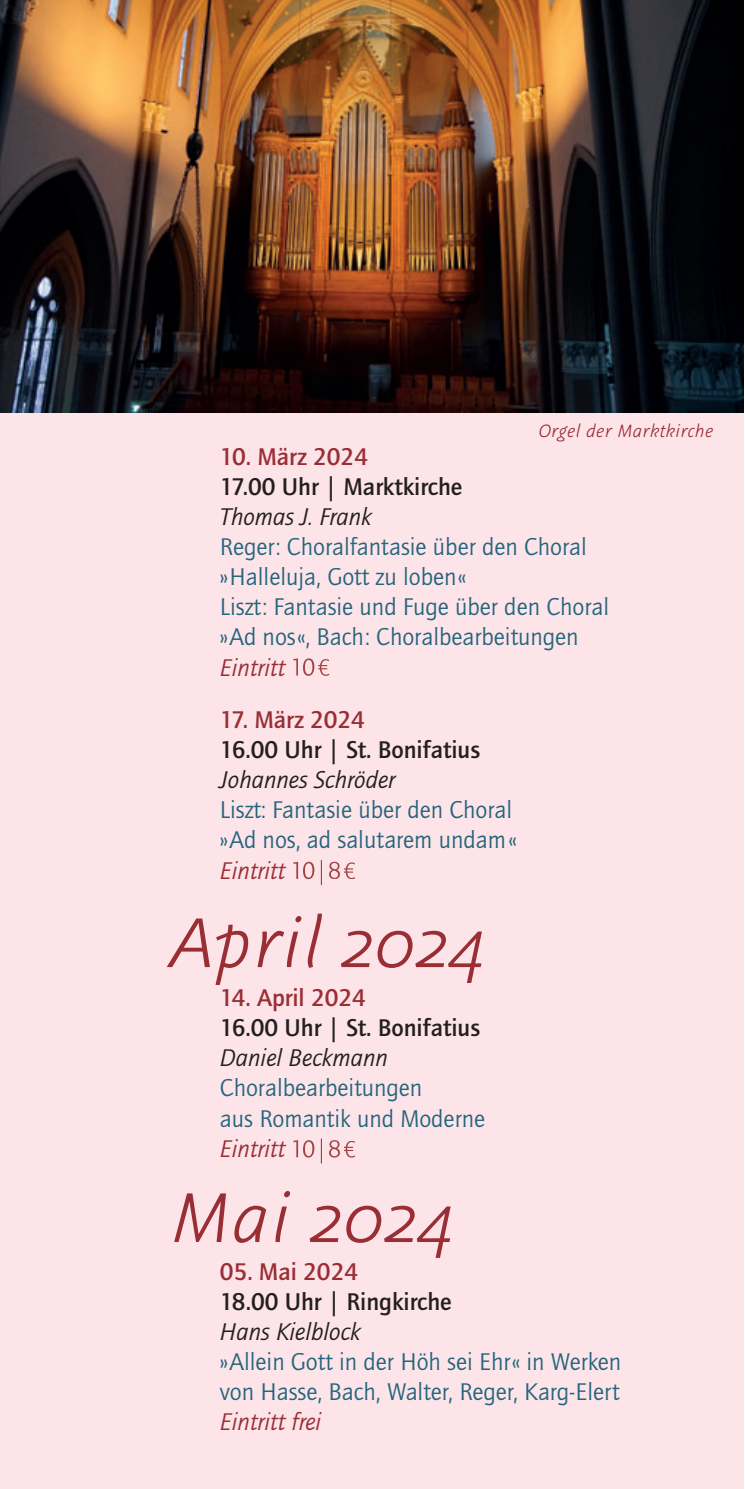
<style>
.page{position:relative;width:745px;height:1489px;background:#fff}
.page>*{position:absolute;margin:0;border:0;box-sizing:border-box;transform-origin:0 0}
.t1{font:italic 300 79px "Graublau Sans";color:#9a2e35}
.t2{font:25px/30px "Quay Sans EF";color:#25657c}
.t3{font:500 25px "Quay Sans EF";color:#231f20}
.t4{font:italic 25px "Quay Sans EF";color:#231f20}
.t5{font:500 25px "Quay Sans EF";color:#9a2e35}
.t6{font:italic 25px "Quay Sans EF";color:#9a2e35}
.t7{font:italic 300 20px "Graublau Sans";color:#9a2e35}
</style>
<div class="page">
<div style="left:0;top:1px;width:742px;height:1487px;background:#fce4e9"></div>
<svg style="left:293px;top:658px;width:36px;height:17px"></svg>
<svg style="left:293px;top:860px;width:29px;height:25px"></svg>
<svg style="left:329px;top:861px;width:26px;height:18px"></svg>
<svg style="left:293px;top:1138px;width:29px;height:25px"></svg>
<svg style="left:329px;top:1140px;width:26px;height:17px"></svg>
<img style="left:0;top:1px;width:742px;height:411px">
<p class="t7" style="left:538px;top:418px;width:176px">Orgel der Marktkirche</p>
<p class="t5" style="left:220px;top:442px;width:149px">10. März 2024</p>
<p class="t3" style="left:220px;top:472px;width:244px">17.00 Uhr | Marktkirche</p>
<p class="t4" style="left:220px;top:502px;width:153px">Thomas J. Frank</p>
<p class="t2" style="left:220px;top:532px;width:390px">Reger: Choralfantasie über den Choral »Halleluja, Gott zu loben«<br>Liszt: Fantasie und Fuge über den Choral »Ad nos«, Bach: Choralbearbeitungen</p>
<p class="t6" style="left:220px;top:653px;width:67px">Eintritt</p>
<p class="t5" style="left:220px;top:705px;width:146px">17. März 2024</p>
<p class="t3" style="left:220px;top:735px;width:261px">16.00 Uhr | St. Bonifatius</p>
<p class="t4" style="left:220px;top:766px;width:177px">Johannes Schröder</p>
<p class="t2" style="left:220px;top:795px;width:298px">Liszt: Fantasie über den Choral »Ad nos, ad salutarem undam«</p>
<p class="t6" style="left:220px;top:856px;width:67px">Eintritt</p>
<h1 class="t1" style="left:169px;top:892px;width:316px">April 2024</h1>
<p class="t5" style="left:220px;top:984px;width:147px">14. April 2024</p>
<p class="t3" style="left:220px;top:1014px;width:261px">16.00 Uhr | St. Bonifatius</p>
<p class="t4" style="left:220px;top:1044px;width:169px">Daniel Beckmann</p>
<p class="t2" style="left:220px;top:1073px;width:266px">Choralbearbeitungen<br>aus Romantik und Moderne</p>
<p class="t6" style="left:220px;top:1135px;width:67px">Eintritt</p>
<h1 class="t1" style="left:169px;top:1167px;width:285px">Mai 2024</h1>
<p class="t5" style="left:220px;top:1257px;width:139px">05. Mai 2024</p>
<p class="t3" style="left:220px;top:1287px;width:233px">18.00 Uhr | Ringkirche</p>
<p class="t4" style="left:220px;top:1317px;width:142px">Hans Kielblock</p>
<p class="t2" style="left:220px;top:1346px;width:402px">»Allein Gott in der Höh sei Ehr« in Werken von Hasse, Bach, Walter, Reger, Karg-Elert</p>
<p class="t6" style="left:220px;top:1407px;width:103px">Eintritt frei</p>
</div>
